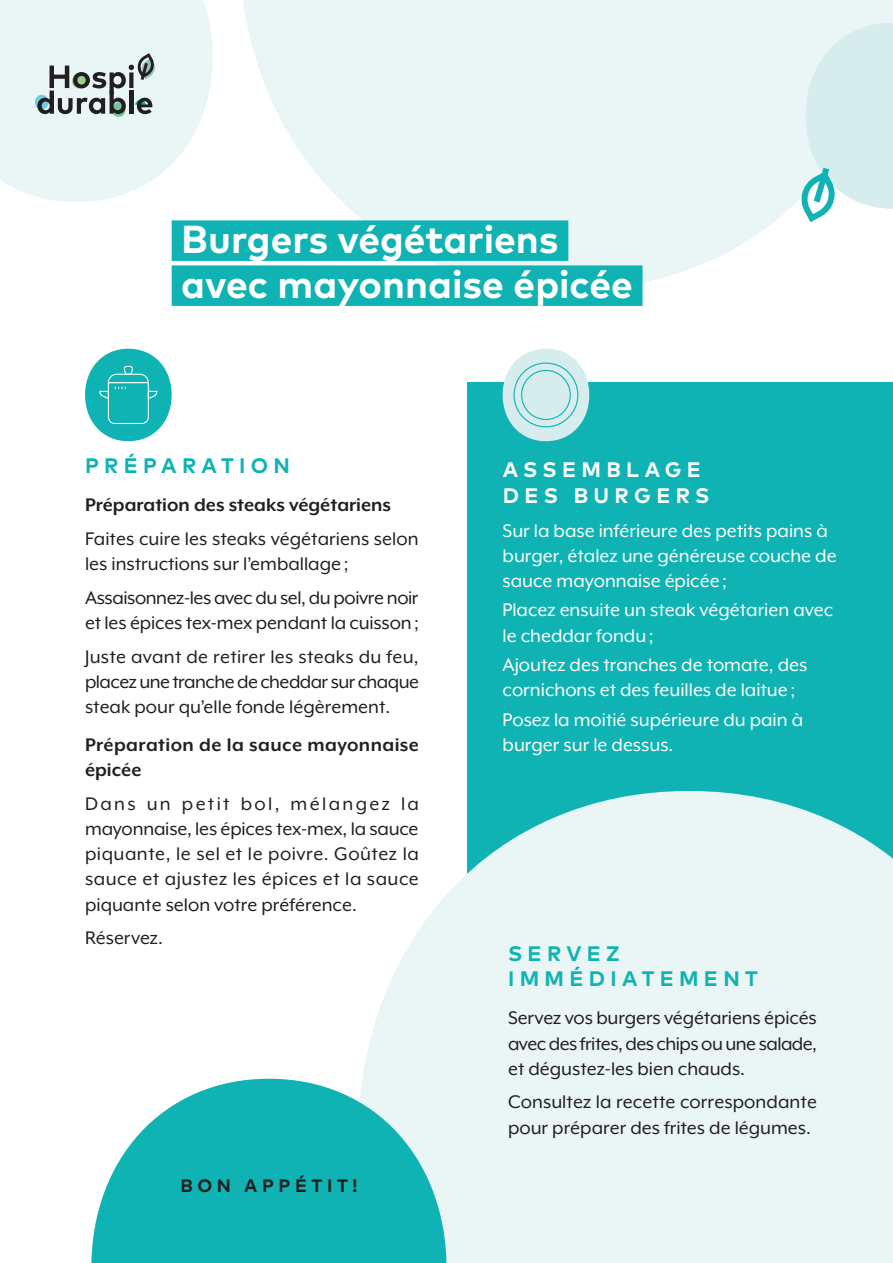
<style>
.page{position:relative;width:893px;height:1263px;background:#fff}
.page>*{position:absolute;margin:0;border:0;box-sizing:border-box;transform-origin:0 0}
.t1{font:700 39px/45px "Mark OT";color:#fff}
.t2{font:21px/25.2px "Mr Eaves XL Mod OT";color:#231f20;text-align:justify}
.t3{font:21px/25.2px "Mr Eaves XL Mod OT";color:#fff}
.t4{font:21px/25.2px "Mr Eaves XL Mod OT";letter-spacing:-.02em;color:#231f20}
.t5{font:700 21px/25.2px "Mr Eaves XL Mod OT";letter-spacing:.02em;color:#231f20}
.t6{font:700 21px "Mr Eaves XL Mod OT";color:#231f20}
.t7{font:700 21px/25.5px "Mark OT";letter-spacing:.255em;color:#10b3b3}
.t8{font:700 21px/25.5px "Mark OT";letter-spacing:.255em;color:#fff}
.t9{font:700 18px "Mark OT";letter-spacing:.255em;color:#231f20}
</style>
<div class="page">
<svg style="left:243px;top:0;width:650px;height:283px;fill:#eaf5f5"></svg>
<svg style="left:0;top:0;width:213px;height:202px"></svg>
<div style="left:85px;top:349px;width:87px;height:92px;background:#10b3b3;border-radius:50%"></div>
<svg style="left:99px;top:366px;width:58px;height:58px"></svg>
<div style="left:468px;top:383px;width:425px;height:612px;background:#10b3b3"></div>
<div style="left:503px;top:349px;width:86px;height:92px;background:#d6eced;border-radius:50%"></div>
<div style="left:513px;top:362px;width:65px;height:65px;border:1px solid #10b3b3;border-radius:50%"></div>
<div style="left:521px;top:370px;width:50px;height:50px;border:1px solid #10b3b3;border-radius:50%"></div>
<svg style="left:801px;top:23px;width:92px;height:199px"></svg>
<div style="left:172px;top:220px;width:396px;height:41px;background:#10b3b3"></div>
<div style="left:172px;top:265px;width:471px;height:41px;background:#10b3b3"></div>
<svg style="left:362px;top:791px;width:531px;height:472px;fill:#eaf5f5"></svg>
<svg style="left:91px;top:1079px;width:355px;height:184px;fill:#10b3b3"></svg>
<p class="t1" style="left:181px;top:215px;width:453px">Burgers végétariens avec mayonnaise épicée</p>
<p class="t7" style="left:85px;top:452px;width:206px">PRÉPARATION</p>
<p class="t6" style="left:85px;top:493px;width:308px">Préparation des steaks végétariens</p>
<p class="t2" style="left:85px;top:526px;width:335px">Faites cuire les steaks végétariens selon les instructions sur l’emballage ;</p>
<p class="t4" style="left:85px;top:585px;width:335px">Assaisonnez-les avec du sel, du poivre noir et les épices tex-mex pendant la cuisson;</p>
<p class="t2" style="left:85px;top:643px;width:335px">Juste avant de retirer les steaks du feu, placez une tranche de cheddar sur chaque steak pour qu’elle fonde légèrement.</p>
<p class="t5" style="left:85px;top:732px;width:335px">Préparation de la sauce mayonnaise épicée</p>
<p class="t2" style="left:85px;top:791px;width:335px">Dans un petit bol, mélangez la mayonnaise, les épices tex-mex, la sauce piquante, le sel et le poivre. Goûtez la sauce et ajustez les épices et la sauce piquante selon votre préférence.</p>
<p class="t2" style="left:85px;top:925px;width:79px">Réservez.</p>
<p class="t9" style="left:180px;top:1174px;width:179px">BON APPÉTIT!</p>
<p class="t8" style="left:503px;top:456px;width:208px">ASSEMBLAGE<br>DES BURGERS</p>
<p class="t3" style="left:503px;top:518px;width:336px">Sur la base inférieure des petits pains à burger, étalez une généreuse couche de sauce mayonnaise épicée ;</p>
<p class="t3" style="left:503px;top:597px;width:332px">Placez ensuite un steak végétarien avec le cheddar fondu;</p>
<p class="t3" style="left:503px;top:652px;width:306px">Ajoutez des tranches de tomate, des cornichons et des feuilles de laitue ;</p>
<p class="t3" style="left:503px;top:707px;width:302px">Posez la moitié supérieure du pain à burger sur le dessus.</p>
<p class="t7" style="left:508px;top:940px;width:251px">SERVEZ<br>IMMÉDIATEMENT</p>
<p class="t2" style="left:508px;top:1005px;width:311px">Servez vos burgers végétariens épicés avec des frites, des chips ou une salade, et dégustez-les bien chauds.</p>
<p class="t2" style="left:508px;top:1089px;width:310px">Consultez la recette correspondante pour préparer des frites de légumes.</p>
</div>
